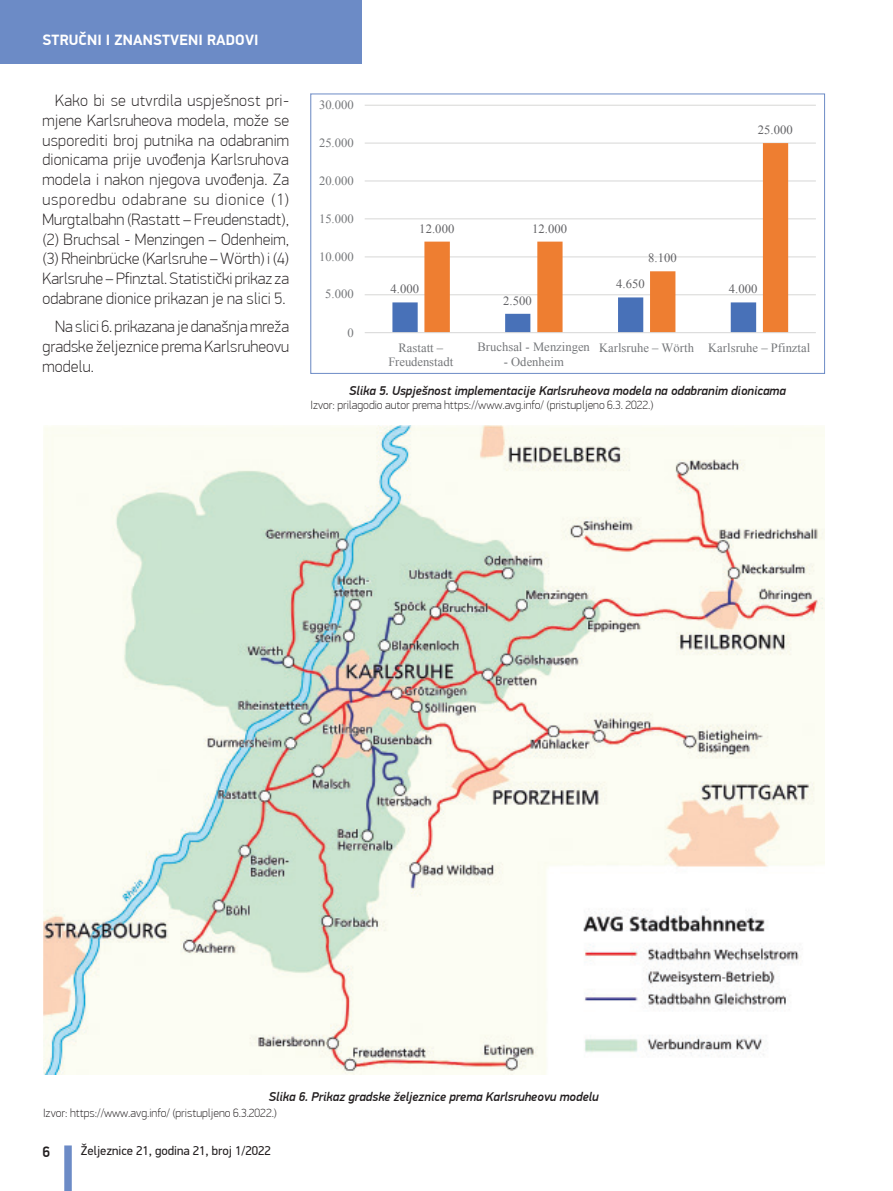
<style>
.page{position:relative;width:893px;height:1191px;background:#fff}
.page>*{position:absolute;margin:0;border:0;box-sizing:border-box;transform-origin:0 0}
.OSNOVNO_novo{font:100 16.5px/19.8px "PF Din Display Pro";color:#231f20;text-align:justify}
.t1{font:700 15px "PF Din Display Pro";letter-spacing:.01em;color:#fff}
.t2{font:500 15px "PF Din Display Pro";color:#231f20}
.slike{font:italic 500 12.75px "PF Din Display Pro";color:#231f20}
.t3{font:12.75px "PF Din Display Pro";color:#231f20}
.t4{font:12.6px/14.4px "Times New Roman";letter-spacing:.005em;color:#76787b;text-align:center}
.t5{font:12.6px "Times New Roman";letter-spacing:.005em;color:#636366}
.IZVOR{font:100 12px "PF Din Display Pro";color:#231f20}
</style>
<div class="page">
<div style="left:64px;top:1145px;width:8px;height:46px;background:#6c8bc6"></div>
<img style="left:43px;top:425px;width:781px;height:649px">
<div style="left:0;top:0;width:361px;height:64px;background:#6c8bc6"></div>
<svg style="left:365px;top:104px;width:451px;height:229px"></svg>
<div style="left:310px;top:94px;width:515px;height:280px;border:1px solid #6c8bc6"></div>
<p class="t1" style="left:43px;top:31px;width:218px">STRUČNI I ZNANSTVENI RADOVI</p>
<p class="OSNOVNO_novo" style="left:43px;top:90px;width:248px;text-indent:13px">Kako bi se utvrdila uspješnost pri&shy;mjene Karlsruheova modela, može se usporediti broj putnika na odabranim dionicama prije uvođenja Karlsruhova modela i nakon njegova uvođenja. Za usporedbu odabrane su dionice (1)<br>Murgtalbahn (Rastatt – Freudenstadt), (2) Bruchsal - Menzingen – Odenheim, (3) Rheinbrücke (Karlsruhe – Wörth) i (4)<br>Karlsruhe – Pfinztal. Statistički prikaz za odabrane dionice prikazan je na slici 5.</p>
<p class="OSNOVNO_novo" style="left:43px;top:317px;width:248px;text-indent:13px">Na slici 6. prikazana je današnja mreža gradske željeznice prema Karlsruheovu modelu.</p>
<p class="t4" style="left:319px;top:97px;width:36px">30.000</p>
<p class="t4" style="left:319px;top:135px;width:36px">25.000</p>
<p class="t4" style="left:319px;top:173px;width:36px">20.000</p>
<p class="t4" style="left:319px;top:211px;width:36px">15.000</p>
<p class="t4" style="left:319px;top:249px;width:36px">10.000</p>
<p class="t4" style="left:325px;top:287px;width:30px">5.000</p>
<p class="t4" style="left:347px;top:325px;width:8px">0</p>
<p class="t5" style="left:419px;top:220px;width:37px">12.000</p>
<p class="t5" style="left:532px;top:220px;width:37px">12.000</p>
<p class="t5" style="left:390px;top:281px;width:30px">4.000</p>
<p class="t5" style="left:503px;top:292px;width:30px">2.500</p>
<p class="t5" style="left:648px;top:249px;width:30px">8.100</p>
<p class="t5" style="left:616px;top:276px;width:30px">4.650</p>
<p class="t5" style="left:758px;top:121px;width:37px">25.000</p>
<p class="t5" style="left:729px;top:281px;width:30px">4.000</p>
<p class="t4" style="left:388px;top:340px;width:66px">Rastatt –<br>Freudenstadt</p>
<p class="t4" style="left:477px;top:340px;width:114px">Bruchsal - Menzingen</p>
<p class="t4" style="left:599px;top:340px;width:213px">Karlsruhe – Wörth Karlsruhe – Pfinztal</p>
<p class="slike" style="left:349px;top:382px;width:438px">Slika 5. Uspješnost implementacije Karlsruheova modela na odabranim dionicama</p>
<p class="IZVOR" style="left:310px;top:398px;width:345px">Izvor: prilagodio autor prema https://www.avg.info/ (pristupljeno 6.3. 2022.)</p>
<p class="t4" style="left:504px;top:354px;width:62px">- Odenheim</p>
<p class="slike" style="left:269px;top:1088px;width:331px">Slika 6. Prikaz gradske željeznice prema Karlsruheovu modelu</p>
<p class="IZVOR" style="left:43px;top:1106px;width:235px">Izvor: https://www.avg.info/ (pristupljeno 6.3.2022.)</p>
<p class="t2" style="left:43px;top:1142px;width:9px">6</p>
<p class="t3" style="left:81px;top:1143px;width:192px">Željeznice 21, godina 21, broj 1/2022</p>
</div>
